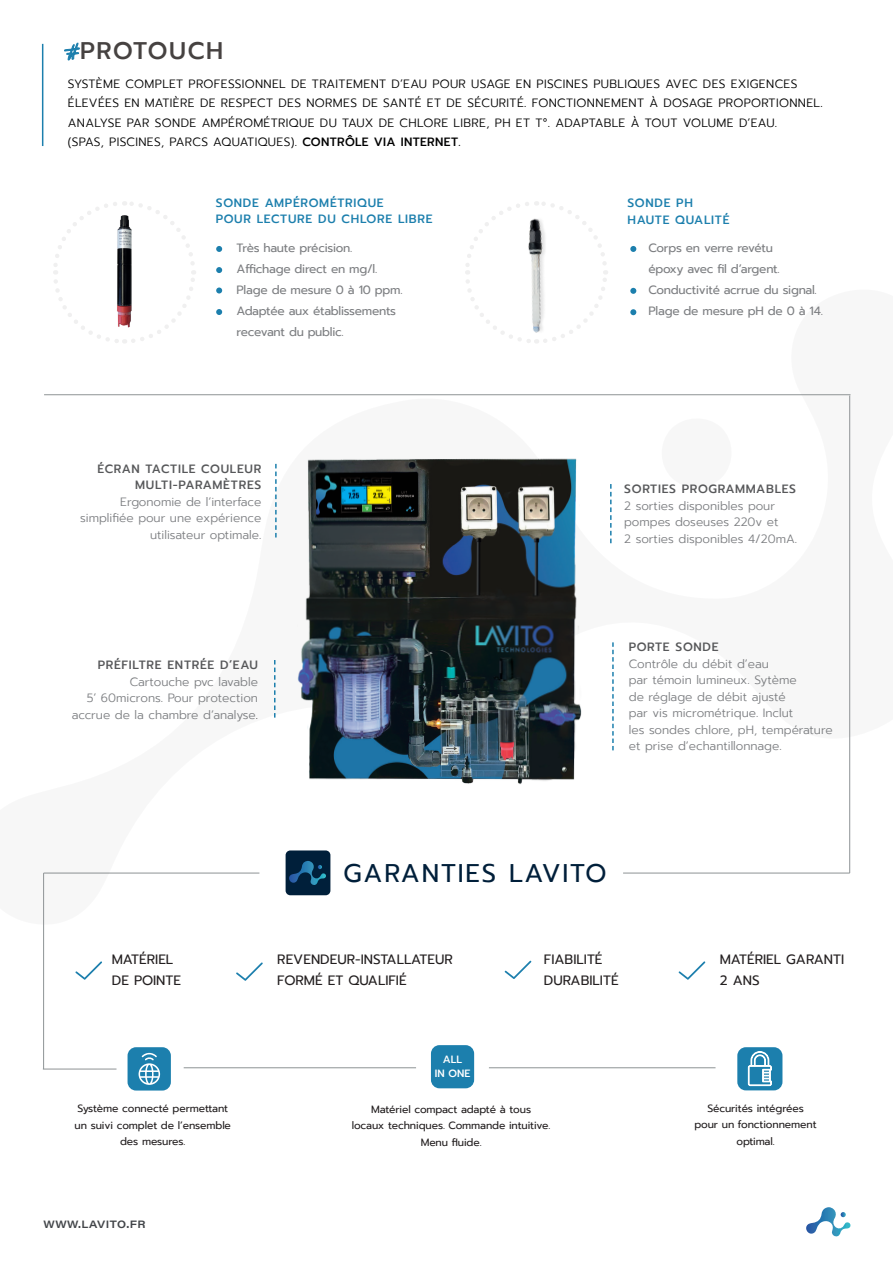
<style>
.page{position:relative;width:893px;height:1263px;background:#fff}
.page>*{position:absolute;margin:0;border:0;box-sizing:border-box;transform-origin:0 0}
.t1{font:25.5px "Prompt";letter-spacing:.07em;color:#001f3a}
.t2{font:500 24px "Prompt";letter-spacing:.07em;color:#464241}
.t3{font:13.5px/21px "Prompt";color:#231f20}
.t4{font:300 12px/16.5px "Prompt";color:#7c7e81;text-align:right}
.t5{font:300 12px/19.5px "Prompt";letter-spacing:.03em;color:#000001}
.t6{font:12px/21px "Prompt";letter-spacing:-.02em;color:#7c7e81}
.t7{font:500 12px/16.5px "Prompt";letter-spacing:.06em;color:#57585a;text-align:right}
.t8{font:500 12px/16.5px "Prompt";letter-spacing:.06em;color:#1c7fad}
.t9{font:10.5px/16.5px "Prompt";letter-spacing:-.01em;color:#231f20;text-align:center}
.t10{font:600 10.5px "Acumin Pro Wide";letter-spacing:.04em;color:#424549}
.t11{font:500 10.5px/14px "Prompt";color:#fff;text-align:center}
.s1{font-family:"Professor";font-weight:400;color:#1c7fad}
.s2{font-weight:500}
.s3{font-weight:200;color:#231f20}
</style>
<div class="page">
<hr style="left:184px;top:1067px;width:232px;height:1px;background:#8e9395">
<hr style="left:489px;top:1067px;width:226px;height:1px;background:#8e9395">
<svg style="left:806px;top:1207px;width:44px;height:30px"></svg>
<svg style="left:75px;top:961px;width:27px;height:19px"></svg>
<svg style="left:679px;top:961px;width:26px;height:19px"></svg>
<svg style="left:505px;top:961px;width:26px;height:18px"></svg>
<svg style="left:236px;top:962px;width:27px;height:19px"></svg>
<img style="left:297px;top:458px;width:285px;height:326px">
<hr style="left:42px;top:44px;width:1px;height:102px;background:#1c7fad">
<svg style="left:53px;top:201px;width:143px;height:142px"></svg>
<svg style="left:465px;top:201px;width:143px;height:142px"></svg>
<svg style="left:275px;top:464px;width:2px;height:73px"></svg>
<svg style="left:274px;top:660px;width:1px;height:58px"></svg>
<svg style="left:612px;top:642px;width:2px;height:108px"></svg>
<svg style="left:610px;top:484px;width:2px;height:59px"></svg>
<svg style="left:216px;top:246px;width:6px;height:6px"></svg>
<svg style="left:630px;top:246px;width:6px;height:6px"></svg>
<svg style="left:630px;top:288px;width:6px;height:6px"></svg>
<svg style="left:630px;top:309px;width:6px;height:6px"></svg>
<svg style="left:216px;top:267px;width:6px;height:6px"></svg>
<svg style="left:216px;top:287px;width:6px;height:6px"></svg>
<svg style="left:216px;top:309px;width:6px;height:6px"></svg>
<hr style="left:43px;top:873px;width:1px;height:196px;background:#8e9395">
<hr style="left:43px;top:1069px;width:73px;height:1px;background:#8e9395">
<hr style="left:623px;top:873px;width:227px;height:1px;background:#8e9395">
<hr style="left:849px;top:395px;width:1px;height:478px;background:#8e9395">
<hr style="left:44px;top:394px;width:806px;height:1px;background:#8e9395">
<div style="left:286px;top:850px;width:44px;height:45px;background:#001f3a;border-radius:5px"></div>
<svg style="left:289px;top:861px;width:37px;height:24px"></svg>
<div style="left:737px;top:1047px;width:45px;height:43px;background:#1c7fad;border-radius:9px"></div>
<div style="left:128px;top:1047px;width:43px;height:43px;background:#1c7fad;border-radius:9px"></div>
<svg style="left:139px;top:1053px;width:21px;height:32px"></svg>
<div style="left:431px;top:1045px;width:43px;height:43px;background:#1c7fad;border-radius:9px"></div>
<svg style="left:748px;top:1051px;width:24px;height:35px"></svg>
<h2 class="t2" style="left:65px;top:33px;width:160px"><span class="s1">#</span>PROTOUCH</h2>
<p class="t5" style="left:68px;top:74px;width:756px">SYSTÈME COMPLET PROFESSIONNEL DE TRAITEMENT D’EAU POUR USAGE EN PISCINES PUBLIQUES AVEC DES EXIGENCES ÉLEVÉES EN MATIÈRE DE RESPECT DES NORMES DE SANTÉ ET DE SÉCURITÉ. FONCTIONNEMENT À DOSAGE PROPORTIONNEL.<br>ANALYSE PAR SONDE AMPÉROMÉTRIQUE DU TAUX DE CHLORE LIBRE, PH ET T°. ADAPTABLE À TOUT VOLUME D’EAU.<br>(SPAS, PISCINES, PARCS AQUATIQUES). <span class="s2">CONTRÔLE VIA INTERNET.</span></p>
<p class="t8" style="left:216px;top:195px;width:218px">SONDE AMPÉROMÉTRIQUE<br>POUR LECTURE DU CHLORE LIBRE</p>
<p class="t8" style="left:627px;top:195px;width:104px">SONDE PH<br>HAUTE QUALITÉ</p>
<p class="t6" style="left:237px;top:238px;width:167px">Très haute précision.<br>Affichage direct en mg/l.<br>Plage de mesure 0 à 10 ppm.<br>Adaptée aux établissements recevant du public.</p>
<p class="t6" style="left:649px;top:238px;width:176px">Corps en verre revétu<br>époxy avec fil d’argent.<br>Conductivité acrrue du signal.<br>Plage de mesure pH de 0 à 14.</p>
<p class="t7" style="left:97px;top:460px;width:165px">ÉCRAN TACTILE COULEUR<br>MULTI-PARAMÈTRES</p>
<p class="t4" style="left:80px;top:493px;width:183px">Ergonomie de l’interface simplifiée pour une expérience utilisateur optimale.</p>
<p class="t7" style="left:98px;top:657px;width:162px">PRÉFILTRE ENTRÉE D’EAU</p>
<p class="t4" style="left:72px;top:673px;width:188px">Cartouche pvc lavable<br>5’ 60microns. Pour protection accrue de la chambre d’analyse<span class="s3">.</span></p>
<p class="t7" style="left:624px;top:481px;width:173px">SORTIES PROGRAMMABLES</p>
<p class="t4" style="left:624px;top:497px;width:174px;text-align:left">2 sorties disponibles pour pompes doseuses 220v et<br>2 sorties disponibles 4/20mA.</p>
<p class="t7" style="left:629px;top:639px;width:91px">PORTE SONDE</p>
<p class="t4" style="left:629px;top:655px;width:205px;text-align:left">Contrôle du débit d’eau<br>par témoin lumineux. Sytème<br>de réglage de débit ajusté<br>par vis micrométrique. Inclut<br>les sondes chlore, pH, température et prise d’echantillonnage.</p>
<h1 class="t1" style="left:344px;top:855px;width:265px">GARANTIES LAVITO</h1>
<p class="t3" style="left:112px;top:949px;width:71px">MATÉRIEL<br>DE POINTE</p>
<p class="t3" style="left:720px;top:948px;width:126px">MATÉRIEL GARANTI<br>2 ANS</p>
<p class="t3" style="left:544px;top:949px;width:76px">FIABILITÉ<br>DURABILITÉ</p>
<p class="t3" style="left:277px;top:949px;width:177px">REVENDEUR-INSTALLATEUR<br>FORMÉ ET QUALIFIÉ</p>
<p class="t11" style="left:435px;top:1052px;width:37px">ALL<br>IN ONE</p>
<p class="t9" style="left:75px;top:1100px;width:158px">Système connecté permettant un suivi complet de l’ensemble des mesures.</p>
<p class="t9" style="left:352px;top:1101px;width:200px">Matériel compact adapté à tous<br>locaux techniques. Commande intuitive.<br>Menu fluide.</p>
<p class="t9" style="left:695px;top:1100px;width:124px">Sécurités intégrées pour un fonctionnement optimal.</p>
<p class="t10" style="left:44px;top:1216px;width:104px">WWW.LAVITO.FR</p>
</div>
